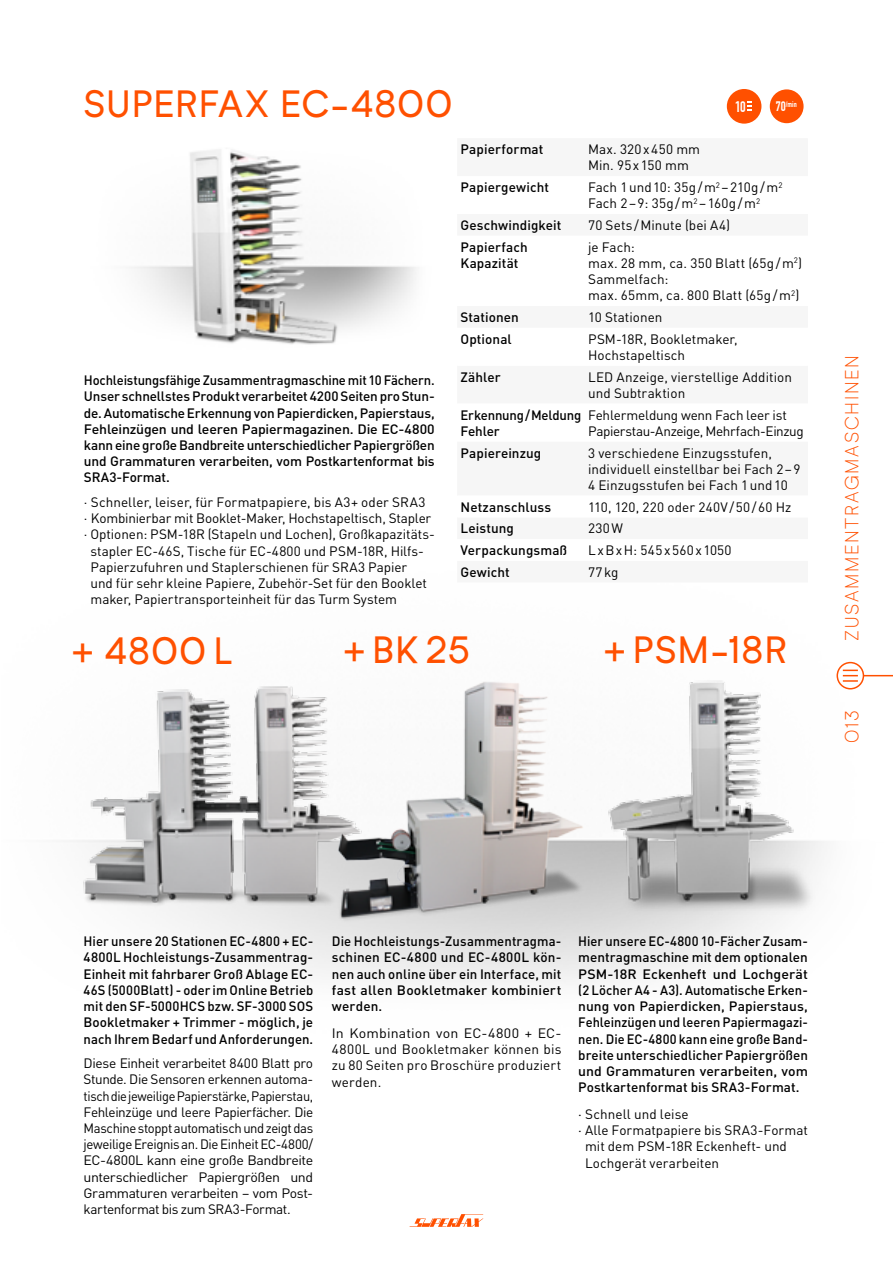
<style>
.page{position:relative;width:893px;height:1263px;background:#fff}
.page>*{position:absolute;margin:0;border:0;box-sizing:border-box;transform-origin:0 0}
.t1{font:500 37.5px "Formatif Std";letter-spacing:.02em;color:#ff5000}
.t2{font:300 18.75px "Formatif Std";letter-spacing:.09em;color:#ff5000}
.t3{font:700 15px "DIN Condensed";color:#fff}
.t4{font:13.5px/16.2px "DIN Pro";color:#000}
.t5{font:500 13.5px/16.2px "DIN Pro";letter-spacing:.005em;color:#000;text-align:justify}
.t6{font:500 13.5px/16.2px "DIN Pro";letter-spacing:.005em;color:#000;text-align:justify;scale:.96 1}
.t7{font:13.5px/16.2px "DIN Pro";color:#000;text-align:justify;scale:1.05 1}
.t8{font:13.5px "DIN Pro";letter-spacing:.02em;color:#000}
.t9{font:500 13.5px/16.2px "DIN Pro";letter-spacing:-.015em;color:#000}
.t10{font:13.5px "DIN Pro";letter-spacing:.115em;color:#000}
.t11{font:700 7.8px "DIN Condensed";color:#fff}
.s1{font-size:13.5px}
</style>
<div class="page">
<svg style="left:409px;top:1214px;width:74px;height:13px"></svg>
<img style="left:178px;top:661px;width:686px;height:324px">
<img style="left:597px;top:672px;width:296px;height:243px">
<img style="left:131px;top:149px;width:285px;height:196px">
<img style="left:70px;top:684px;width:253px;height:238px">
<img style="left:323px;top:671px;width:274px;height:251px">
<div style="left:727px;top:89px;width:34px;height:35px;background:#ff5000;border-radius:50%"></div>
<svg style="left:747px;top:101px;width:5px;height:10px"></svg>
<div style="left:770px;top:89px;width:34px;height:34px;background:#ff5000;border-radius:50%"></div>
<h1 class="t1" style="left:84px;top:80px;width:370px">SUPERFAX EC-4800</h1>
<p class="t3" style="left:735px;top:101px;width:12px">10</p>
<p class="t11" style="left:776px;top:101px;width:23px"><span class="s1">70</span>/min</p>
<p class="t5" style="left:84px;top:372px;width:352px">Hochleistungsfähige Zusammentragmaschine mit 10 Fächern.<br>Unser schnellstes Produkt verarbeitet 4200 Seiten pro Stun&shy;de. Automatische Erkennung von Papierdicken, Papierstaus, Fehleinzügen und leeren Papiermagazinen. Die EC-4800 kann eine große Bandbreite unterschiedlicher Papiergrößen und Grammaturen verarbeiten, vom Postkartenformat bis SRA3-Format.</p>
<p class="t4" style="left:84px;top:493px;width:343px">· Schneller, leiser, für Formatpapiere, bis A3+ oder SRA3</p>
<p class="t4" style="left:84px;top:510px;width:349px">· Kombinierbar mit Booklet-Maker, Hochstapeltisch, Stapler</p>
<p class="t4" style="left:84px;top:526px;width:352px">· Optionen: PSM-18R (Stapeln und Lochen), Großkapazitäts-</p>
<p class="t4" style="left:91px;top:542px;width:335px">stapler EC-46S, Tische für EC-4800 und PSM-18R, Hilfs-</p>
<p class="t4" style="left:91px;top:558px;width:318px">Papierzufuhren und Staplerschienen für SRA3 Papier</p>
<p class="t4" style="left:91px;top:574px;width:338px">und für sehr kleine Papiere, Zubehör-Set für den Booklet</p>
<p class="t4" style="left:91px;top:591px;width:308px">maker, Papiertransporteinheit für das Turm System</p>
<p class="t5" style="left:460px;top:141px;width:84px">Papierformat</p>
<p class="t4" style="left:588px;top:141px;width:114px">Max. 320x450 mm<br>Min. 95x150 mm</p>
<p class="t5" style="left:460px;top:179px;width:90px">Papiergewicht</p>
<p class="t4" style="left:588px;top:179px;width:196px">Fach 1und10: 35g/m<sup>2</sup> –210g/m<sup>2<br></sup>Fach 2–9: 35g/m<sup>2</sup> –160g/m<sup>2</sup></p>
<p class="t5" style="left:460px;top:216px;width:102px">Geschwindigkeit</p>
<p class="t4" style="left:588px;top:216px;width:144px">70 Sets/Minute (bei A4)</p>
<p class="t5" style="left:460px;top:238px;width:69px">Papierfach<br>Kapazität</p>
<p class="t4" style="left:588px;top:238px;width:216px">je Fach:<br>max. 28 mm, ca. 350 Blatt (65g/m<sup>2</sup>)<br>Sammelfach:<br>max. 65mm, ca. 800 Blatt (65g/m<sup>2</sup>)</p>
<p class="t5" style="left:460px;top:309px;width:60px">Stationen</p>
<p class="t4" style="left:588px;top:309px;width:76px">10 Stationen</p>
<p class="t5" style="left:460px;top:330px;width:53px">Optional</p>
<p class="t4" style="left:588px;top:330px;width:151px">PSM-18R, Bookletmaker,<br>Hochstapeltisch</p>
<p class="t5" style="left:460px;top:368px;width:42px">Zähler</p>
<p class="t4" style="left:588px;top:368px;width:205px">LED Anzeige, vierstellige Addition und Subtraktion</p>
<p class="t9" style="left:460px;top:406px;width:122px">Erkennung/Meldung<br>Fehler</p>
<p class="t4" style="left:588px;top:406px;width:217px">Fehlermeldung wenn Fach leer ist<br>Papierstau-Anzeige, Mehrfach-Einzug</p>
<p class="t5" style="left:460px;top:444px;width:82px">Papiereinzug</p>
<p class="t4" style="left:588px;top:444px;width:214px">3 verschiedene Einzugsstufen, individuell einstellbar bei Fach 2–9<br>4 Einzugsstufen bei Fach 1und10</p>
<p class="t5" style="left:460px;top:498px;width:92px">Netzanschluss</p>
<p class="t8" style="left:588px;top:498px;width:205px">110, 120, 220 oder 240V/50/60 Hz</p>
<p class="t5" style="left:460px;top:520px;width:55px">Leistung</p>
<p class="t4" style="left:588px;top:520px;width:36px">230W</p>
<p class="t5" style="left:460px;top:541px;width:108px">Verpackungsmaß</p>
<p class="t10" style="left:588px;top:541px;width:145px">LxBxH: 545x560x1050</p>
<p class="t5" style="left:460px;top:563px;width:51px">Gewicht</p>
<p class="t4" style="left:588px;top:563px;width:32px">77kg</p>
<h1 class="t1" style="left:72px;top:627px;width:162px">+ 4800 L</h1>
<h1 class="t1" style="left:344px;top:626px;width:128px">+BK25</h1>
<h1 class="t1" style="left:604px;top:626px;width:185px">+ PSM-18R</h1>
<h2 class="t2" style="left:840px;top:641px;width:287px;rotate:-90deg">ZUSAMMENTRAGMASCHINEN</h2>
<h2 class="t2" style="left:840px;top:743px;width:34px;rotate:-90deg">013</h2>
<p class="t5" style="left:84px;top:933px;width:231px">Hier unsere 20 Stationen EC-4800 + EC-4800L Hochleistungs-Zusammentrag-Einheit mit fahrbarer Groß Ablage EC-46S (5000Blatt) - oder im Online Betrieb mit den SF-5000HCS bzw. SF-3000 SOS Bookletmaker + Trimmer - möglich, je nach Ihrem Bedarf und Anforderungen.</p>
<p class="t4" style="left:84px;top:1055px;width:231px;text-align:justify">Diese Einheit verarbeitet 8400 Blatt pro Stunde. Die Sensoren erkennen automa&shy;tisch die jeweilige Papierstärke, Papierstau, Fehleinzüge und leere Papierfächer. Die Maschine stoppt automatisch und zeigt das jeweilige Ereignis an. Die Einheit EC-4800/ EC-4800L kann eine große Bandbreite unterschiedlicher Papiergrößen und Grammaturen verarbeiten – vom Post&shy;kartenformat bis zum SRA3-Format.</p>
<p class="t5" style="left:332px;top:933px;width:231px">Die Hochleistungs-Zusammentragma&shy;schinen EC-4800 und EC-4800L kön&shy;nen auch online über ein Interface, mit fast allen Bookletmaker kombiniert werden.</p>
<p class="t7" style="left:332px;top:1024px;width:220px">In Kombination von EC-4800 + EC-4800L und Bookletmaker können bis zu 80 Seiten pro Broschüre produziert werden.</p>
<p class="t6" style="left:578px;top:933px;width:241px">Hier unsere EC-4800 10-Fächer Zusam&shy;mentragmaschine mit dem optionalen PSM-18R Eckenheft und Lochgerät (2 Löcher A4 - A3). Automatische Erken&shy;nung von Papierdicken, Papierstaus, Fehleinzügen und leeren Papiermagazi&shy;nen. Die EC-4800 kann eine große Band&shy;breite unterschiedlicher Papiergrößen und Grammaturen verarbeiten, vom Postkartenformat bis SRA3-Format.</p>
<p class="t4" style="left:578px;top:1105px;width:112px">· Schnell und leise</p>
<p class="t4" style="left:578px;top:1121px;width:231px">· Alle Formatpapiere bis SRA3-Format</p>
<p class="t4" style="left:585px;top:1138px;width:203px">mit dem PSM-18R Eckenheft- und</p>
<p class="t4" style="left:585px;top:1154px;width:135px">Lochgerät verarbeiten</p>
</div>
